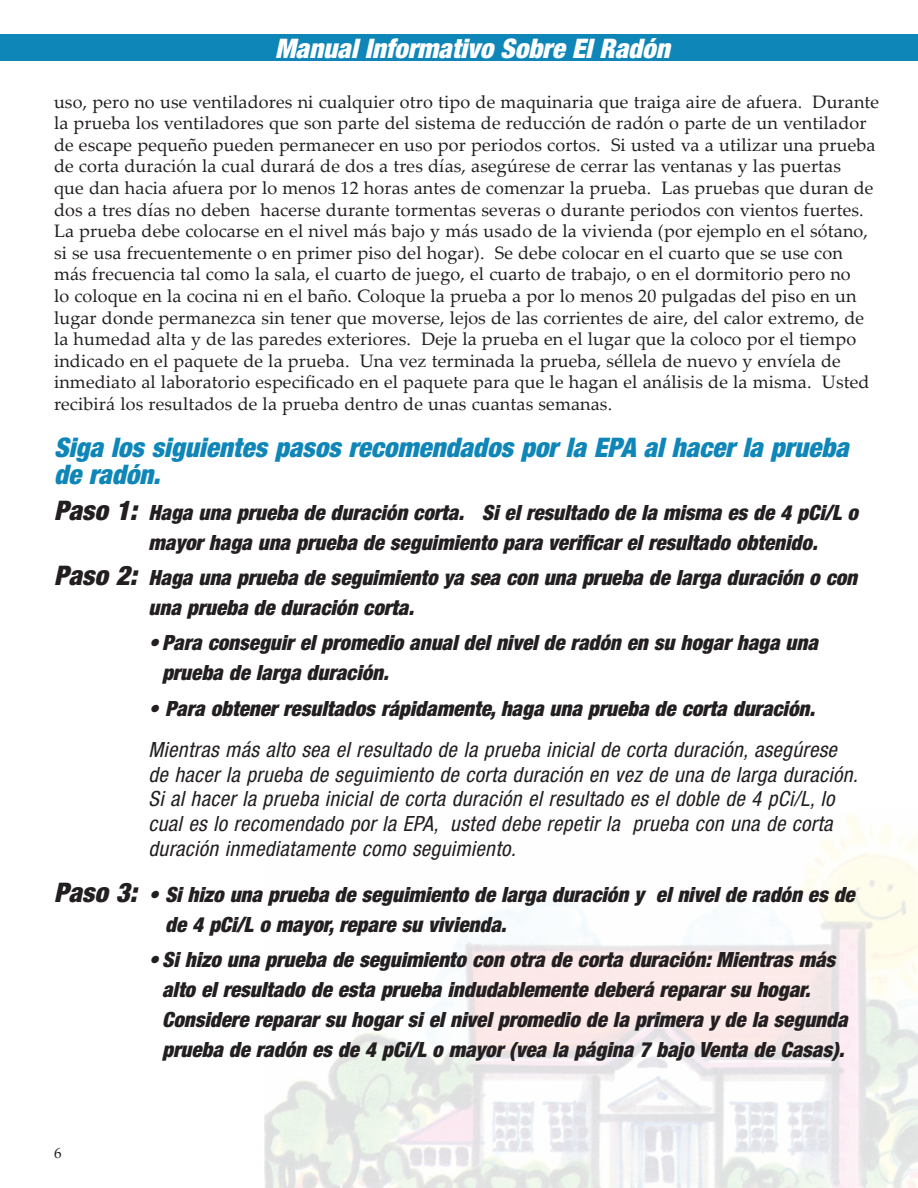
<style>
.page{position:relative;width:918px;height:1188px;background:#fff}
.page>*{position:absolute;margin:0;border:0;box-sizing:border-box;transform-origin:0 0}
.t1{font:italic 900 condensed 27px/27px "Helvetica Neue";color:#0f86b8}
.t2{font:italic 900 condensed 27px "Helvetica Neue";color:#fff}
.t3{font:italic 900 condensed 21px/30px "Helvetica Neue";color:#231f20}
.t4{font:italic condensed 21px/24.8px "Helvetica Neue";letter-spacing:.015em;color:#231f20}
.t5{font:18px/21.6px "Palatino Linotype";letter-spacing:.005em;color:#231f20}
.t6{font:15px "Palatino Linotype";color:#231f20}
.s1{font-size:27px}
</style>
<div class="page">
<div style="left:0;top:34px;width:918px;height:27px;background:#0f86b8"></div>
<img style="left:265px;top:814px;width:653px;height:374px">
<h1 class="t2" style="left:275px;top:31px;width:398px">Manual Informativo Sobre El Radón</h1>
<p class="t5" style="left:54px;top:90px;width:827px">uso, pero no use ventiladores ni cualquier otro tipo de maquinaria que traiga aire de afuera. Durante la prueba los ventiladores que son parte del sistema de reducción de radón o parte de un ventilador de escape pequeño pueden permanecer en uso por periodos cortos. Si usted va a utilizar una prueba de corta duración la cual durará de dos a tres días, asegúrese de cerrar las ventanas y las puertas<br>que dan hacia afuera por lo menos 12 horas antes de comenzar la prueba. Las pruebas que duran de dos a tres días no deben hacerse durante tormentas severas o durante periodos con vientos fuertes.<br>La prueba debe colocarse en el nivel más bajo y más usado de la vivienda (por ejemplo en el sótano, si se usa frecuentemente o en primer piso del hogar). Se debe colocar en el cuarto que se use con más frecuencia tal como la sala, el cuarto de juego, el cuarto de trabajo, o en el dormitorio pero no<br>lo coloque en la cocina ni en el baño. Coloque la prueba a por lo menos 20 pulgadas del piso en un lugar donde permanezca sin tener que moverse, lejos de las corrientes de aire, del calor extremo, de la humedad alta y de las paredes exteriores. Deje la prueba en el lugar que la coloco por el tiempo indicado en el paquete de la prueba. Una vez terminada la prueba, séllela de nuevo y envíela de inmediato al laboratorio especificado en el paquete para que le hagan el análisis de la misma. Usted recibirá los resultados de la prueba dentro de unas cuantas semanas.</p>
<h1 class="t1" style="left:54px;top:434px;width:796px">Siga los siguientes pasos recomendados por la EPA al hacer la prueba de radón.</h1>
<p class="t3" style="left:148px;top:497px;width:712px;text-indent:-94px"><span class="s1">Paso 1:</span> Haga una prueba de duración corta. Si el resultado de la misma es de 4 pCi/L o mayor haga una prueba de seguimiento para verificar el resultado obtenido.</p>
<p class="t3" style="left:148px;top:562px;width:712px;text-indent:-94px"><span class="s1">Paso 2:</span> Haga una prueba de seguimiento ya sea con una prueba de larga duración o con una prueba de duración corta.</p>
<p class="t3" style="left:162px;top:628px;width:657px;text-indent:-14px">• Para conseguir el promedio anual del nivel de radón en su hogar haga una prueba de larga duración.</p>
<p class="t3" style="left:148px;top:693px;width:668px">• Para obtener resultados rápidamente, haga una prueba de corta duración.</p>
<p class="t4" style="left:149px;top:737px;width:711px">Mientras más alto sea el resultado de la prueba inicial de corta duración, asegúrese de hacer la prueba de seguimiento de corta duración en vez de una de larga duración.<br>Si al hacer la prueba inicial de corta duración el resultado es el doble de 4 pCi/L, lo cual es lo recomendado por la EPA, usted debe repetir la prueba con una de corta duración inmediatamente como seguimiento.</p>
<p class="t3" style="left:165px;top:879px;width:691px;text-indent:-111px"><span class="s1">Paso 3:</span> • Si hizo una prueba de seguimiento de larga duración y el nivel de radón es de de 4 pCi/L o mayor, repare su vivienda.</p>
<p class="t3" style="left:162px;top:945px;width:687px;text-indent:-14px">• Si hizo una prueba de seguimiento con otra de corta duración: Mientras más alto el resultado de esta prueba indudablemente deberá reparar su hogar.<br>Considere reparar su hogar si el nivel promedio de la primera y de la segunda prueba de radón es de 4 pCi/L o mayor (vea la página 7 bajo Venta de Casas).</p>
<p class="t6" style="left:54px;top:1143px;width:9px">6</p>
</div>
